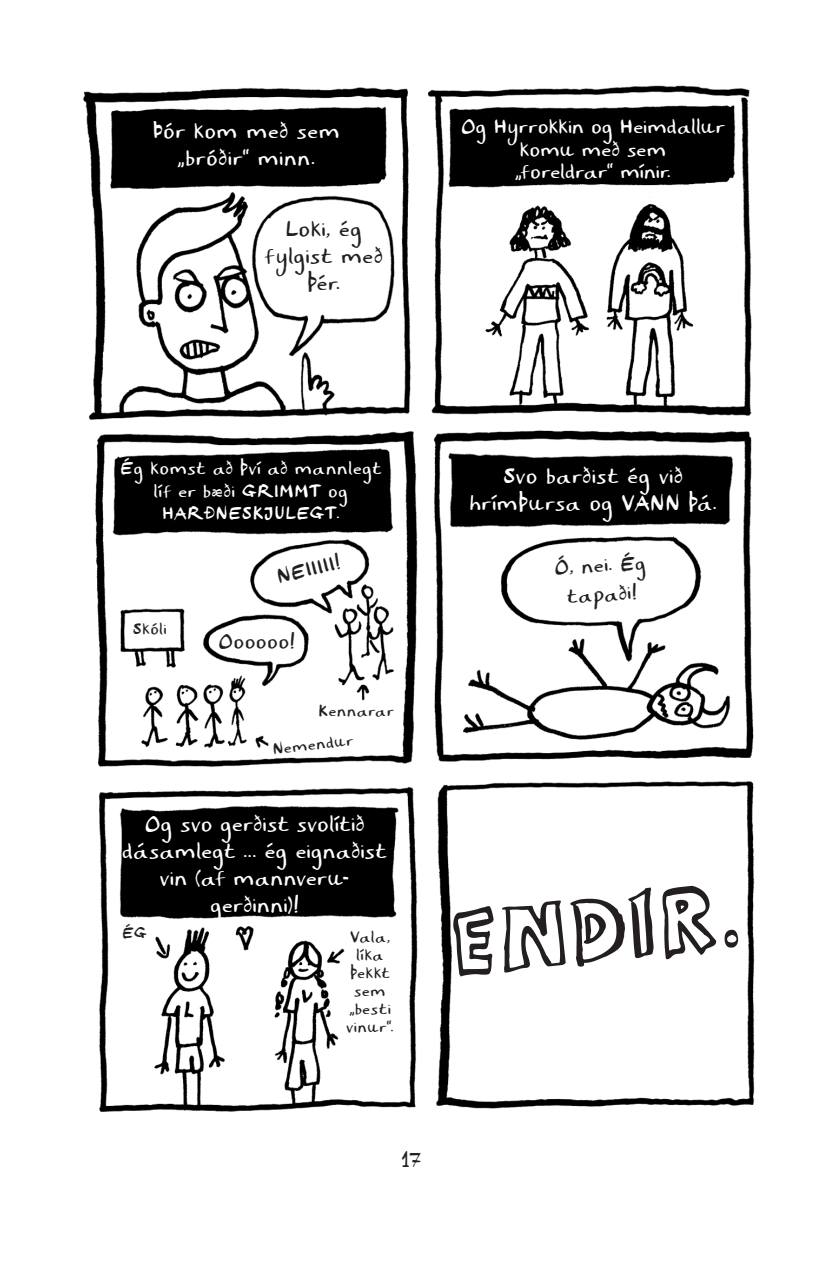
<style>
.page{position:relative;width:823px;height:1263px;background:#fff}
.page>*{position:absolute;margin:0;border:0;box-sizing:border-box;transform-origin:0 0}
.Speech_bubbles{font:92.25px "WB Loki Openface";color:#231f20}
.Speech_bubbles-2{font:21.82px/27px "WB Loki";letter-spacing:.015em;color:#fff;text-align:center}
.Speech_bubbles-3{font:21.82px/27px "WB Loki";letter-spacing:.015em;color:#231f20;text-align:center}
.Speech_bubbles-4{font:20.25px/22.5px "WB Loki";color:#fff;text-align:center}
.Speech_bubbles-5{font:20.25px/29.2px "WB Loki";letter-spacing:.015em;color:#231f20;text-align:center}
.Speech_bubbles-6{font:18px/22.5px "WB Loki";letter-spacing:.02em;color:#fff;text-align:center}
.Speech_bubbles-7{font:15.75px/18px "WB Loki";letter-spacing:.03em;color:#231f20;text-align:center}
.s1{font-family:"Schoolbell"}
</style>
<div class="page">
<img style="left:83px;top:85px;width:672px;height:1027px">
<p class="Speech_bubbles-2" style="left:152px;top:117px;width:189px">Þór kom með sem <span class="s1">„</span>bróðir<span class="s1">“</span> minn.</p>
<p class="Speech_bubbles-3" style="left:265px;top:215px;width:120px">Loki, ég fylgist með þér.</p>
<p class="Speech_bubbles-4" style="left:461px;top:115px;width:265px">Og Hyrrokkin og Heimdallur komu með sem</p>
<p class="Speech_bubbles-4" style="left:515px;top:160px;width:157px"><span class="s1">„</span>foreldrar<span class="s1">“</span> mínir.</p>
<p class="Speech_bubbles-6" style="left:120px;top:457px;width:263px">Ég komst að því að mannlegt líf er bæði GRIMMT og<br>HARÐNESKJULEGT.</p>
<p class="Speech_bubbles-2" style="left:469px;top:462px;width:249px">Svo barðist ég við hrímþursa og VANN þá.</p>
<p class="Speech_bubbles-7" style="left:133px;top:619px;width:35px">Skóli</p>
<p class="Speech_bubbles-5" style="left:274px;top:562px;width:66px;rotate:-13deg">NEIIIII!</p>
<p class="Speech_bubbles-5" style="left:218px;top:626px;width:78px">Oooooo!</p>
<p class="Speech_bubbles-7" style="left:318px;top:701px;width:77px">Kennarar</p>
<p class="Speech_bubbles-7" style="left:272px;top:739px;width:82px;rotate:-6deg">Nemendur</p>
<p class="Speech_bubbles-2" style="left:123px;top:809px;width:266px">Og svo gerðist svolítið dásamlegt ... ég eignaðist vin (af mannveru&shy;gerðinni)!</p>
<p class="Speech_bubbles-7" style="left:122px;top:924px;width:26px">ÉG</p>
<p class="Speech_bubbles-7" style="left:346px;top:927px;width:49px">Vala, líka þekkt sem <span class="s1">„</span>besti vinur<span class="s1">“</span>.</p>
<p class="Speech_bubbles-5" style="left:554px;top:552px;width:93px;rotate:-3deg">Ó, nei. Ég tapaði!</p>
<p class="Speech_bubbles" style="left:444px;top:897px;width:294px;rotate:-6deg">ENDIR.</p>
<p class="Speech_bubbles-3" style="left:402px;top:1146px;width:21px">17</p>
</div>
